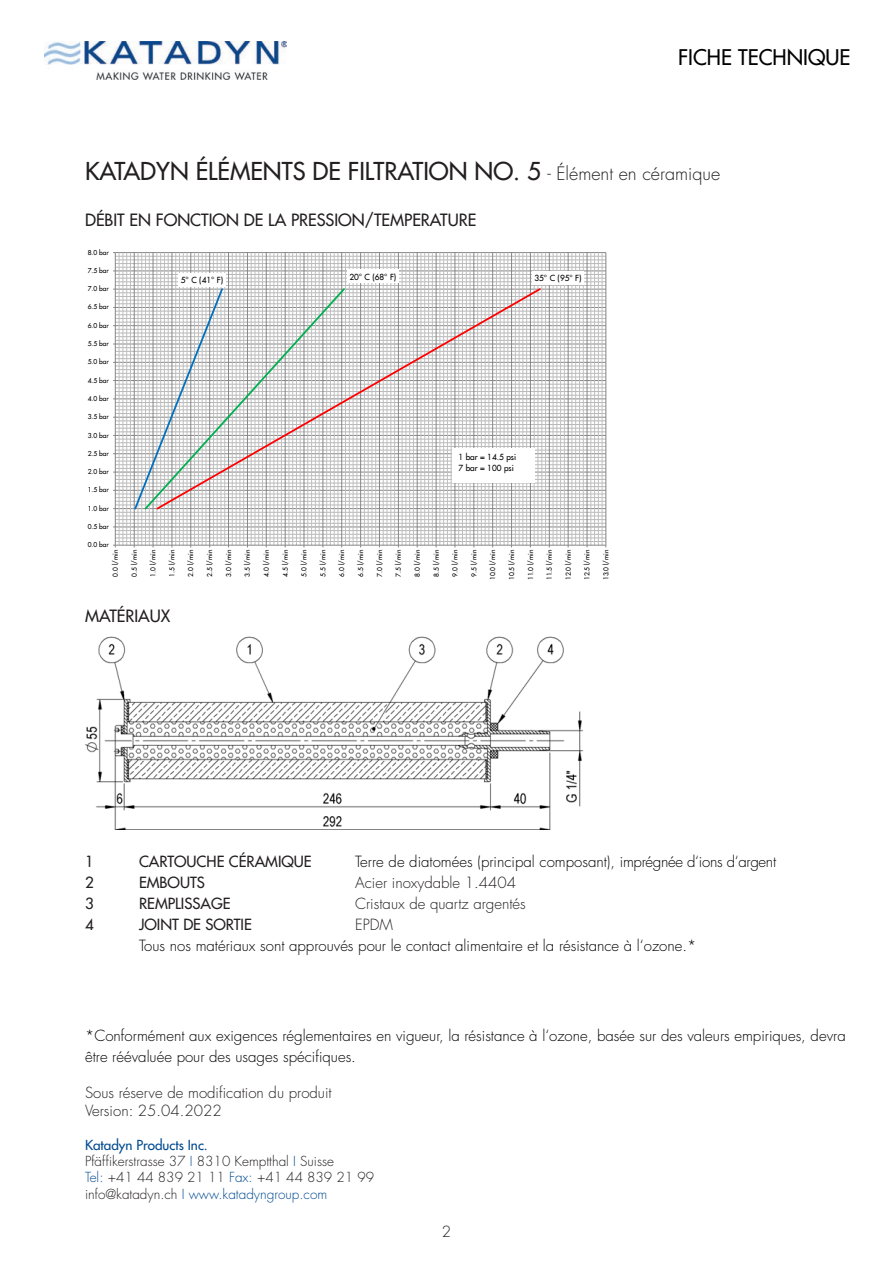
<style>
.page{position:relative;width:893px;height:1263px;background:#fff}
.page>*{position:absolute;margin:0;border:0;box-sizing:border-box;transform-origin:0 0}
.t1{font:500 24px "Futura Std";color:#231f20}
.t2{font:500 21px "Futura Std";color:#000}
.t3{font:500 16.5px "Futura Std";color:#231f20}
.t4{font:300 15px/21px "Futura Std";color:#000001}
.t5{font:300 15px "Futura Std";color:#000}
.t6{font:300 15px/18px "Futura Std";color:#231f20}
.t7{font:500 15px "Futura Std";color:#231f20}
.t8{font:300 13.5px/16.2px "Futura Std";color:#231f20}
.t9{font:500 8.25px/10.9px "Futura";color:#000}
.t10{font:500 6.6px "Futura";letter-spacing:-.005em;color:#000}
.s1{font-weight:300;font-size:18px}
.s2{font-weight:500;color:#014990}
.s3{color:#014990}
</style>
<div class="page">
<img style="left:45px;top:41px;width:242px;height:39px">
<img style="left:85px;top:636px;width:499px;height:193px">
<svg style="left:113px;top:252px;width:494px;height:296px"></svg>
<div style="left:453px;top:449px;width:82px;height:34px;background:#fff"></div>
<h2 class="t2" style="left:678px;top:44px;width:174px">FICHE TECHNIQUE</h2>
<h1 class="t1" style="left:85px;top:156px;width:637px">KATADYN ÉLÉMENTS DE FILTRATION NO. 5 <span class="s1">- Élément en céramique</span></h1>
<h3 class="t3" style="left:85px;top:210px;width:393px">DÉBIT EN FONCTION DE LA PRESSION/TEMPERATURE</h3>
<p class="t10" style="left:88px;top:248px;width:23px">8.0 bar</p>
<p class="t10" style="left:88px;top:266px;width:23px">7.5 bar</p>
<p class="t10" style="left:88px;top:284px;width:23px">7.0 bar</p>
<p class="t10" style="left:88px;top:303px;width:23px">6.5 bar</p>
<p class="t10" style="left:88px;top:321px;width:23px">6.0 bar</p>
<p class="t10" style="left:88px;top:339px;width:23px">5.5 bar</p>
<p class="t10" style="left:88px;top:358px;width:23px">5.0 bar</p>
<p class="t10" style="left:88px;top:376px;width:23px">4.5 bar</p>
<p class="t10" style="left:88px;top:394px;width:23px">4.0 bar</p>
<p class="t10" style="left:88px;top:412px;width:23px">3.5 bar</p>
<p class="t10" style="left:88px;top:431px;width:23px">3.0 bar</p>
<p class="t10" style="left:88px;top:449px;width:23px">2.5 bar</p>
<p class="t10" style="left:88px;top:467px;width:23px">2.0 bar</p>
<p class="t10" style="left:88px;top:486px;width:23px">1.5 bar</p>
<p class="t10" style="left:88px;top:504px;width:23px">1.0 bar</p>
<p class="t10" style="left:88px;top:522px;width:23px">0.5 bar</p>
<p class="t10" style="left:88px;top:540px;width:23px">0.0 bar</p>
<p class="t9" style="left:181px;top:274px;width:44px">5° C (41° F)</p>
<p class="t9" style="left:349px;top:271px;width:48px">20° C (68° F)</p>
<p class="t9" style="left:535px;top:273px;width:48px">35° C (95° F)</p>
<p class="t9" style="left:459px;top:452px;width:59px">1 bar = 14.5 psi<br>7 bar = 100 psi</p>
<p class="t10" style="left:111px;top:576px;width:28px;rotate:-90deg">0.0 l/min</p>
<p class="t10" style="left:130px;top:576px;width:28px;rotate:-90deg">0.5 l/min</p>
<p class="t10" style="left:149px;top:576px;width:28px;rotate:-90deg">1.0 l/min</p>
<p class="t10" style="left:168px;top:576px;width:28px;rotate:-90deg">1.5 l/min</p>
<p class="t10" style="left:187px;top:576px;width:28px;rotate:-90deg">2.0 l/min</p>
<p class="t10" style="left:205px;top:576px;width:28px;rotate:-90deg">2.5 l/min</p>
<p class="t10" style="left:224px;top:576px;width:28px;rotate:-90deg">3.0 l/min</p>
<p class="t10" style="left:243px;top:576px;width:28px;rotate:-90deg">3.5 l/min</p>
<p class="t10" style="left:262px;top:576px;width:28px;rotate:-90deg">4.0 l/min</p>
<p class="t10" style="left:281px;top:576px;width:28px;rotate:-90deg">4.5 l/min</p>
<p class="t10" style="left:300px;top:576px;width:28px;rotate:-90deg">5.0 l/min</p>
<p class="t10" style="left:319px;top:576px;width:28px;rotate:-90deg">5.5 l/min</p>
<p class="t10" style="left:338px;top:576px;width:28px;rotate:-90deg">6.0 l/min</p>
<p class="t10" style="left:356px;top:576px;width:28px;rotate:-90deg">6.5 l/min</p>
<p class="t10" style="left:375px;top:576px;width:28px;rotate:-90deg">7.0 l/min</p>
<p class="t10" style="left:394px;top:576px;width:28px;rotate:-90deg">7.5 l/min</p>
<p class="t10" style="left:413px;top:576px;width:28px;rotate:-90deg">8.0 l/min</p>
<p class="t10" style="left:432px;top:576px;width:28px;rotate:-90deg">8.5 l/min</p>
<p class="t10" style="left:451px;top:576px;width:28px;rotate:-90deg">9.0 l/min</p>
<p class="t10" style="left:470px;top:576px;width:28px;rotate:-90deg">9.5 l/min</p>
<p class="t10" style="left:489px;top:580px;width:32px;rotate:-90deg">10.0 l/min</p>
<p class="t10" style="left:507px;top:580px;width:32px;rotate:-90deg">10.5 l/min</p>
<p class="t10" style="left:526px;top:580px;width:32px;rotate:-90deg">11.0 l/min</p>
<p class="t10" style="left:545px;top:580px;width:32px;rotate:-90deg">11.5 l/min</p>
<p class="t10" style="left:564px;top:580px;width:32px;rotate:-90deg">12.0 l/min</p>
<p class="t10" style="left:583px;top:580px;width:32px;rotate:-90deg">12.5 l/min</p>
<p class="t10" style="left:602px;top:580px;width:32px;rotate:-90deg">13.0 l/min</p>
<h3 class="t3" style="left:85px;top:605px;width:87px">MATÉRIAUX</h3>
<h3 class="t7" style="left:85px;top:852px;width:10px">1</h3>
<h3 class="t7" style="left:139px;top:852px;width:174px">CARTOUCHE CÉRAMIQUE</h3>
<h3 class="t5" style="left:355px;top:853px;width:423px">Terre de diatomées (principal composant), imprégnée d‘ions d‘argent</h3>
<h3 class="t7" style="left:85px;top:873px;width:10px">2</h3>
<h3 class="t7" style="left:139px;top:873px;width:67px">EMBOUTS</h3>
<h3 class="t6" style="left:355px;top:874px;width:162px">Acier inoxydable 1.4404</h3>
<h3 class="t7" style="left:85px;top:894px;width:10px">3</h3>
<h3 class="t7" style="left:139px;top:894px;width:93px">REMPLISSAGE</h3>
<h3 class="t6" style="left:355px;top:895px;width:172px">Cristaux de quartz argentés</h3>
<h3 class="t7" style="left:85px;top:915px;width:10px">4</h3>
<h3 class="t7" style="left:139px;top:915px;width:114px">JOINT DE SORTIE</h3>
<h3 class="t6" style="left:355px;top:916px;width:39px">EPDM</h3>
<h3 class="t5" style="left:139px;top:937px;width:559px">Tous nos matériaux sont approuvés pour le contact alimentaire et la résistance à l‘ozone.*</h3>
<h3 class="t4" style="left:85px;top:1026px;width:762px">*Conformément aux exigences réglementaires en vigueur, la résistance à l‘ozone, basée sur des valeurs empiriques, devra être réévaluée pour des usages spécifiques.</h3>
<h3 class="t6" style="left:85px;top:1084px;width:248px">Sous réserve de modification du produit<br>Version: 25.04.2022</h3>
<h3 class="t8" style="left:85px;top:1137px;width:291px"><span class="s2">Katadyn Products Inc.<br></span>Pfäffikerstrasse 37 <span class="s3">I</span> 8310 Kemptthal <span class="s3">I</span> Suisse<br><span class="s3">Tel:</span> +41 44 839 21 11 <span class="s3">Fax:</span> +41 44 839 21 99 info@katadyn.ch <span class="s3">I www.katadyngroup.com</span></h3>
<h3 class="t6" style="left:442px;top:1223px;width:11px">2</h3>
</div>
